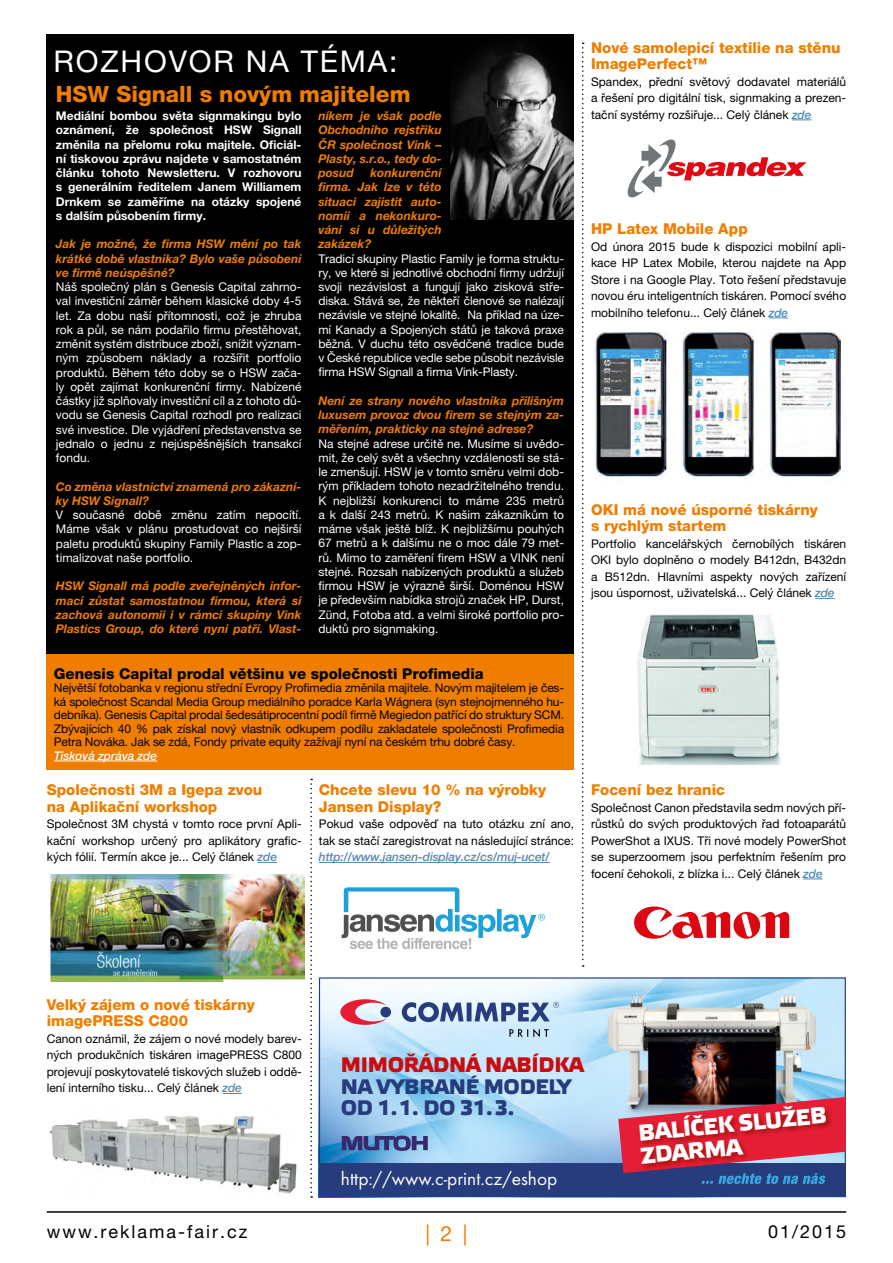
<style>
.page{position:relative;width:893px;height:1263px;background:#fff}
.page>*{position:absolute;margin:0;border:0;box-sizing:border-box;transform-origin:0 0}
.t1{font:30px "Helvetica Neue LT Pro";letter-spacing:.06em;color:#fff}
.t2{font:700 22.95px/22.8px "Elektra Medium Pro";color:#fff}
.t3{font:800 22.5px "Helvetica Neue LT Pro";color:#ef7d00}
.t4{font:700 21px/21.1px "Elektra Medium Pro";letter-spacing:-.015em;color:#263c7c}
.t5{font:700 21px "Elektra Medium Pro";letter-spacing:-.015em;color:#c90c0f}
.t6{font:21px "Helvetica Neue LT Pro";color:#ef7d00}
.t7{font:19.5px "Futura TOT";color:#fff}
.t8{font:18px "Helvetica Neue LT Pro";letter-spacing:.11em;color:#000}
.t9{font:800 15px/16.5px "Helvetica Neue LT Pro";color:#ef7d00}
.t10{font:800 15px "Helvetica Neue LT Pro";color:#000}
.t11{font:12px/14.2px "Helvetica Neue LT Pro";color:#fff;text-align:justify}
.t12{font:12px/16.5px "Helvetica Neue LT Pro";color:#000;text-align:justify}
.t13{font:italic 700 12px/14.2px "Helvetica Neue LT Pro";color:#ef7d00;text-align:justify}
.t14{font:700 12px/14.2px "Helvetica Neue LT Pro";color:#fff;text-align:justify}
.t15{font:italic 500 12px "Helvetica Neue LT Pro";letter-spacing:-.01em;color:#4b8cb7}
.t16{font:italic 500 12px "Helvetica Neue LT Pro";letter-spacing:-.01em;color:#fff}
.s1{font-weight:500;font-style:italic;color:#4b8cb7}
</style>
<div class="page">
<hr style="left:47px;top:1211px;width:799px;height:2px;background:#000">
<svg style="left:582px;top:43px;width:2px;height:924px"></svg>
<svg style="left:310px;top:779px;width:2px;height:419px"></svg>
<div style="left:47px;top:35px;width:527px;height:735px;background:#000"></div>
<div style="left:47px;top:654px;width:527px;height:116px;background:#ef7d00"></div>
<img style="left:450px;top:45px;width:124px;height:174px">
<img style="left:321px;top:979px;width:523px;height:184px">
<div style="left:319px;top:1163px;width:527px;height:34px;background:#263c7c"></div>
<svg style="left:340px;top:999px;width:47px;height:26px"></svg>
<div style="left:380px;top:1007px;width:11px;height:10px;background:#263c7c;border-radius:50%"></div>
<svg style="left:402px;top:1002px;width:157px;height:20px;background:#8095bb"></svg>
<svg style="left:509px;top:1029px;width:40px;height:8px"></svg>
<svg style="left:342px;top:1135px;width:86px;height:16px"></svg>
<div style="left:319px;top:977px;width:527px;height:220px;border:1px solid #263c7c"></div>
<svg style="left:618px;top:1097px;width:228px;height:87px"></svg>
<div style="left:638px;top:1104px;width:195px;height:67px;background:#911004;opacity:.75"></div>
<svg style="left:257px;top:862px;width:20px;height:1px"></svg>
<img style="left:50px;top:875px;width:255px;height:106px">
<svg style="left:222px;top:1093px;width:20px;height:1px"></svg>
<img style="left:49px;top:1115px;width:248px;height:79px">
<hr style="left:319px;top:862px;width:231px;height:1px;background:#4b8cb7">
<svg style="left:342px;top:887px;width:203px;height:62px"></svg>
<svg style="left:792px;top:120px;width:19px;height:1px"></svg>
<svg style="left:627px;top:139px;width:180px;height:59px"></svg>
<svg style="left:769px;top:318px;width:19px;height:1px"></svg>
<img style="left:595px;top:329px;width:247px;height:153px">
<svg style="left:815px;top:598px;width:20px;height:1px"></svg>
<img style="left:637px;top:614px;width:144px;height:150px">
<svg style="left:803px;top:879px;width:20px;height:1px"></svg>
<svg style="left:634px;top:906px;width:155px;height:33px"></svg>
<hr style="left:54px;top:761px;width:103px;height:1px;background:#fff">
<h1 class="t1" style="left:54px;top:44px;width:345px">ROZHOVOR NA TÉMA:</h1>
<h3 class="t3" style="left:56px;top:80px;width:356px">HSW Signall s novým majitelem</h3>
<p class="t14" style="left:56px;top:109px;width:247px">Mediální bombou světa signmakingu bylo oznámení, že společnost HSW Signall změnila na přelomu roku majitele. Oficiál&shy;ní tiskovou zprávu najdete v samostatném článku tohoto Newsletteru. V rozhovoru s generálním ředitelem Janem Williamem Drnkem se zaměříme na otázky spojené s dalším působením firmy.</p>
<p class="t13" style="left:56px;top:237px;width:247px">Jak je možné, že firma HSW mění po tak krátké době vlastníka? Bylo vaše působení ve firmě neúspěšné?</p>
<p class="t11" style="left:56px;top:280px;width:247px">Náš společný plán s Genesis Capital zahrno&shy;val investiční záměr během klasické doby 4-5 let. Za dobu naší přítomnosti, což je zhruba rok a půl, se nám podařilo firmu přestěhovat, změnit systém distribuce zboží, snížit význam&shy;ným způsobem náklady a rozšířit portfolio produktů. Během této doby se o HSW zača&shy;ly opět zajímat konkurenční firmy. Nabízené částky již splňovaly investiční cíl a z tohoto dů&shy;vodu se Genesis Capital rozhodl pro realizaci své investice. Dle vyjádření představenstva se jednalo o jednu z nejúspěšnějších transakcí fondu.</p>
<p class="t13" style="left:56px;top:479px;width:247px">Co změna vlastnictví znamená pro zákazní&shy;ky HSW Signall?</p>
<p class="t11" style="left:56px;top:508px;width:247px">V současné době změnu zatím nepocítí.<br>Máme však v plánu prostudovat co nejširší paletu produktů skupiny Family Plastic a zop&shy;timalizovat naše portfolio.</p>
<p class="t13" style="left:56px;top:579px;width:247px">HSW Signall má podle zveřejněných infor&shy;mací zůstat samostatnou firmou, která si zachová autonomii i v rámci skupiny Vink Plastics Group, do které nyní patří. Vlast-</p>
<p class="t13" style="left:318px;top:108px;width:125px">níkem je však podle Obchodního rejstříku ČR společnost Vink – Plasty, s.r.o., tedy do&shy;posud</p>
<p class="t13" style="left:318px;top:165px;width:125px;text-indent:52px">konkurenční firma. Jak lze v této situaci zajistit auto&shy;nomii a nekonkuro&shy;vání si u důležitých zakázek?</p>
<p class="t11" style="left:318px;top:251px;width:247px">Tradicí skupiny Plastic Family je forma struktu&shy;ry, ve které si jednotlivé obchodní firmy udržují svoji nezávislost a fungují jako zisková stře&shy;diska. Stává se, že někteří členové se nalézají nezávisle ve stejné lokalitě. Na příklad na úze&shy;mí Kanady a Spojených států je taková praxe běžná. V duchu této osvědčené tradice bude v České republice vedle sebe působit nezávisle firma HSW Signall a firma Vink-Plasty.</p>
<p class="t13" style="left:318px;top:393px;width:247px">Není ze strany nového vlastníka přílišným luxusem provoz dvou firem se stejným za&shy;měřením, prakticky na stejné adrese?</p>
<p class="t11" style="left:318px;top:436px;width:247px">Na stejné adrese určitě ne. Musíme si uvědo&shy;mit, že celý svět a všechny vzdálenosti se stá&shy;le zmenšují. HSW je v tomto směru velmi dob&shy;rým příkladem tohoto nezadržitelného trendu.<br>K nejbližší konkurenci to máme 235 metrů a k další 243 metrů. K našim zákazníkům to máme však ještě blíž. K nejbližšímu pouhých 67 metrů a k dalšímu ne o moc dále 79 met&shy;rů. Mimo to zaměření firem HSW a VINK není stejné. Rozsah nabízených produktů a služeb firmou HSW je výrazně širší. Doménou HSW je především nabídka strojů značek HP, Durst, Zünd, Fotoba atd. a velmi široké portfolio pro&shy;duktů pro signmaking.</p>
<p class="t10" style="left:54px;top:664px;width:431px">Genesis Capital prodal většinu ve společnosti Profimedia</p>
<p class="t12" style="left:54px;top:681px;width:512px;line-height:13.5px">Největší fotobanka v regionu střední Evropy Profimedia změnila majitele. Novým majitelem je čes&shy;ká společnost Scandal Media Group mediálního poradce Karla Wágnera (syn stejnojmenného hu&shy;debníka). Genesis Capital prodal šedesátiprocentní podíl firmě Megiedon patřící do struktury SCM.<br>Zbývajících 40 % pak získal nový vlastník odkupem podílu zakladatele společnosti Profimedia Petra Nováka. Jak se zdá, Fondy private equity zažívají nyní na českém trhu dobré časy.</p>
<p class="t16" style="left:54px;top:748px;width:105px">Tisková zpráva zde</p>
<p class="t9" style="left:47px;top:782px;width:217px">Společnosti 3M a Igepa zvou na Aplikační workshop</p>
<p class="t12" style="left:47px;top:815px;width:257px">Společnost 3M chystá v tomto roce první Apli&shy;kační workshop určený pro aplikátory grafic&shy;kých fólií. Termín akce je... Celý článek <span class="s1">zde</span></p>
<p class="t9" style="left:319px;top:782px;width:229px">Chcete slevu 10 % na výrobky<br>Jansen Display?</p>
<p class="t12" style="left:319px;top:815px;width:257px">Pokud vaše odpověď na tuto otázku zní ano, tak se stačí zaregistrovat na následující stránce:</p>
<p class="t15" style="left:319px;top:850px;width:232px">http://www.jansen-display.cz/cs/muj-ucet/</p>
<p class="t9" style="left:591px;top:39px;width:251px">Nové samolepicí textilie na stěnu<br>ImagePerfect™</p>
<p class="t12" style="left:591px;top:73px;width:257px">Spandex, přední světový dodavatel materiálů a řešení pro digitální tisk, signmaking a prezen&shy;tační systémy rozšiřuje... Celý článek <span class="s1">zde</span></p>
<p class="t9" style="left:591px;top:221px;width:158px">HP Latex Mobile App</p>
<p class="t12" style="left:591px;top:238px;width:257px">Od února 2015 bude k dispozici mobilní apli&shy;kace HP Latex Mobile, kterou najdete na App Store i na Google Play. Toto řešení představuje novou éru inteligentních tiskáren. Pomocí svého mobilního telefonu... Celý článek <span class="s1">zde</span></p>
<p class="t9" style="left:591px;top:501px;width:228px">OKI má nové úsporné tiskárny s rychlým startem</p>
<p class="t12" style="left:591px;top:535px;width:257px">Portfolio kancelářských černobílých tiskáren OKI bylo doplněno o modely B412dn, B432dn a B512dn. Hlavními aspekty nových zařízení jsou úspornost, uživatelská... Celý článek <span class="s1">zde</span></p>
<p class="t9" style="left:591px;top:782px;width:135px">Focení bez hranic</p>
<p class="t12" style="left:591px;top:799px;width:257px">Společnost Canon představila sedm nových pří&shy;růstků do svých produktových řad fotoaparátů PowerShot a IXUS. Tři nové modely PowerShot se superzoomem jsou perfektním řešením pro focení čehokoli, z blízka i... Celý článek <span class="s1">zde</span></p>
<p class="t9" style="left:47px;top:996px;width:210px">Velký zájem o nové tiskárny imagePRESS C800</p>
<p class="t12" style="left:47px;top:1030px;width:257px">Canon oznámil, že zájem o nové modely barev&shy;ných produkčních tiskáren imagePRESS C800 projevují poskytovatelé tiskových služeb i oddě&shy;lení interního tisku... Celý článek <span class="s1">zde</span></p>
<h3 class="t5" style="left:341px;top:1053px;width:244px">MIMOŘÁDNÁ NABÍDKA</h3>
<h3 class="t4" style="left:341px;top:1076px;width:232px">NA VYBRANÉ MODELY<br>OD 1.1. DO 31.3.</h3>
<h3 class="t7" style="left:341px;top:1167px;width:218px">http://www.c-print.cz/eshop</h3>
<h2 class="t2" style="left:637px;top:1123px;width:191px;rotate:-6deg">BALÍČEK SLUŽEB<br>ZDARMA</h2>
<h3 class="t8" style="left:47px;top:1221px;width:202px">www.reklama-fair.cz</h3>
<h3 class="t6" style="left:425px;top:1220px;width:43px">| 2 |</h3>
<h3 class="t8" style="left:768px;top:1221px;width:79px">01/2015</h3>
</div>
